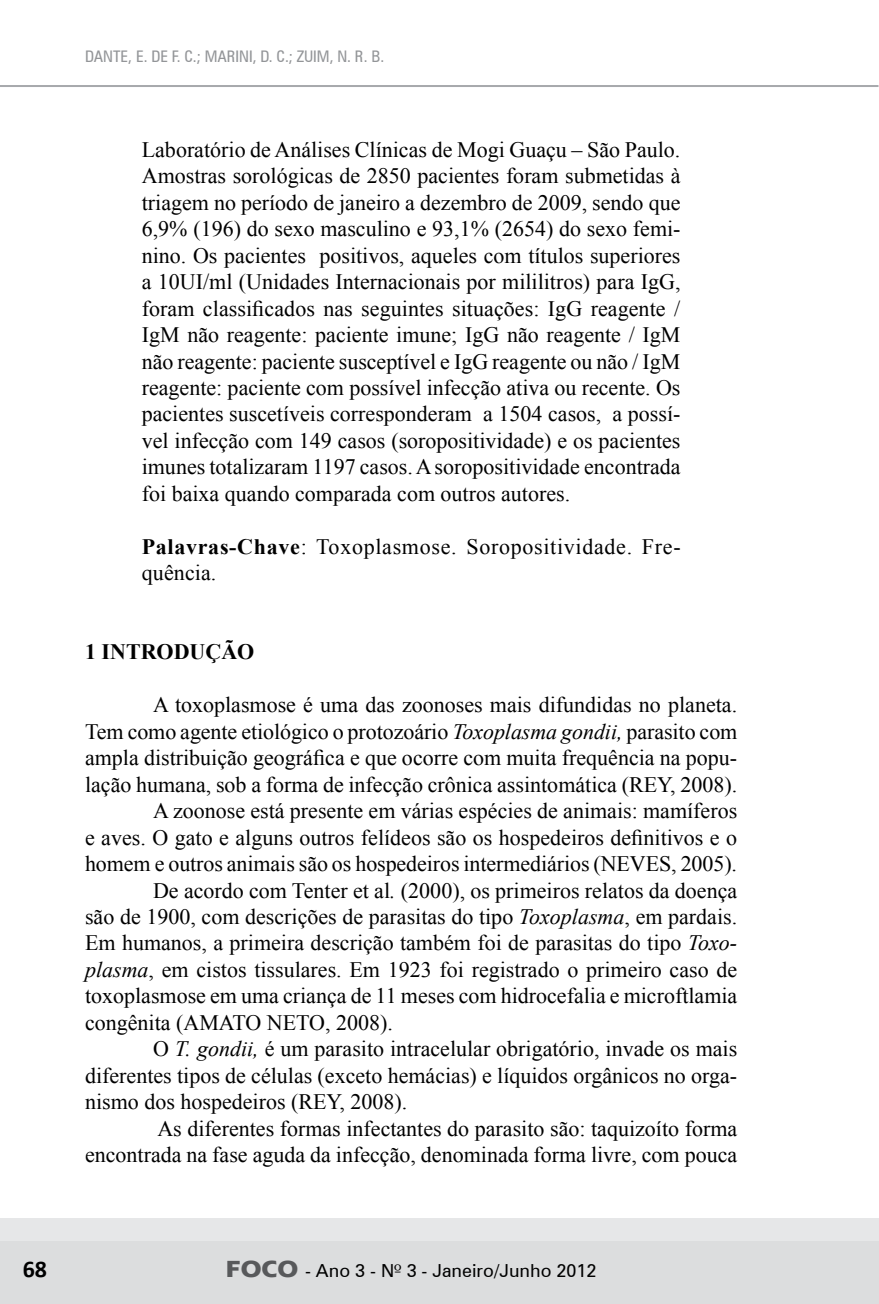
<style>
.page{position:relative;width:879px;height:1304px;background:#fff}
.page>*{position:absolute;margin:0;border:0;box-sizing:border-box;transform-origin:0 0}
.t1{font:700 24px "Calibri";color:#000}
.t2{font:22px/26.4px "Times New Roman";color:#000;text-align:justify}
.t3{font:22px/26.4px "Times New Roman";letter-spacing:.03em;color:#000}
.t4{font:700 22px "Times New Roman";color:#000}
.t5{font:18px "Zurich BT";color:#000}
.t6{font:condensed 16px "Zurich BT";color:#939598}
.s1{font-weight:700}
.s2{font-style:italic}
.s3{font-family:"Erie";font-weight:700;font-size:24px;color:#58595b}
.s4{font-family:"Zapf Humanist 601 BT"}
</style>
<div class="page">
<div style="left:0;top:1218px;width:878px;height:27px;background:#e6e7e8"></div>
<div style="left:0;top:1242px;width:879px;height:62px;background:#dcddde"></div>
<hr style="left:0;top:85px;width:878px;height:2px;background:#a7a9ac">
<p class="t6" style="left:85px;top:47px;width:301px">DANTE, E. de F. C.; MARINI, D. C.; ZUIM, N. R. B.</p>
<p class="t2" style="left:142px;top:136px;width:540px">Laboratório de Análises Clínicas de Mogi Guaçu – São Paulo.<br>Amostras sorológicas de 2850 pacientes foram submetidas à triagem no período de janeiro a dezembro de 2009, sendo que 6,9% (196) do sexo masculino e 93,1% (2654) do sexo femi&shy;nino. Os pacientes positivos, aqueles com títulos superiores a 10UI/ml (Unidades Internacionais por mililitros) para IgG, foram classificados nas seguintes situações: IgG reagente / IgM não reagente: paciente imune; IgG não reagente / IgM não reagente: paciente susceptível e IgG reagente ou não / IgM reagente: paciente com possível infecção ativa ou recente. Os pacientes suscetíveis corresponderam a 1504 casos, a possí&shy;vel infecção com 149 casos (soropositividade) e os pacientes imunes totalizaram 1197 casos. A soropositividade encontrada foi baixa quando comparada com outros autores.</p>
<p class="t3" style="left:142px;top:533px;width:540px"><span class="s1">Palavras-Chave</span>: Toxoplasmose. Soropositividade. Fre&shy;quência.</p>
<p class="t4" style="left:85px;top:637px;width:171px">1 INTRODUÇÃO</p>
<p class="t2" style="left:153px;top:691px;width:585px">A toxoplasmose é uma das zoonoses mais difundidas no planeta.</p>
<p class="t2" style="left:85px;top:718px;width:654px">Tem como agente etiológico o protozoário <span class="s2">Toxoplasma gondii,</span> parasito com</p>
<p class="t2" style="left:85px;top:744px;width:653px">ampla distribuição geográfica e que ocorre com muita frequência na popu-</p>
<p class="t2" style="left:85px;top:771px;width:653px">lação humana, sob a forma de infecção crônica assintomática (REY, 2008).</p>
<p class="t2" style="left:153px;top:797px;width:585px">A zoonose está presente em várias espécies de animais: mamíferos</p>
<p class="t2" style="left:85px;top:824px;width:653px">e aves. O gato e alguns outros felídeos são os hospedeiros definitivos e o</p>
<p class="t2" style="left:85px;top:850px;width:653px">homem e outros animais são os hospedeiros intermediários (NEVES, 2005).</p>
<p class="t2" style="left:153px;top:877px;width:585px">De acordo com Tenter et al<span class="s2">.</span> (2000), os primeiros relatos da doença</p>
<p class="t2" style="left:85px;top:903px;width:654px">são de 1900, com descrições de parasitas do tipo <span class="s2">Toxoplasma</span>, em pardais.</p>
<p class="t2" style="left:85px;top:929px;width:653px">Em humanos, a primeira descrição também foi de parasitas do tipo <span class="s2">Toxo-</span></p>
<p class="t2" style="left:85px;top:956px;width:653px"><span class="s2">plasma</span>, em cistos tissulares. Em 1923 foi registrado o primeiro caso de</p>
<p class="t2" style="left:85px;top:982px;width:654px">toxoplasmose em uma criança de 11 meses com hidrocefalia e microftlamia</p>
<p class="t2" style="left:85px;top:1009px;width:309px">congênita (AMATO NETO, 2008).</p>
<p class="t2" style="left:153px;top:1035px;width:586px">O <span class="s2">T. gondii,</span> é um parasito intracelular obrigatório, invade os mais</p>
<p class="t2" style="left:85px;top:1062px;width:653px">diferentes tipos de células (exceto hemácias) e líquidos orgânicos no orga-</p>
<p class="t2" style="left:85px;top:1088px;width:324px">nismo dos hospedeiros (REY, 2008).</p>
<p class="t2" style="left:157px;top:1115px;width:581px">As diferentes formas infectantes do parasito são: taquizoíto forma</p>
<p class="t2" style="left:85px;top:1141px;width:653px">encontrada na fase aguda da infecção, denominada forma livre, com pouca</p>
<p class="t1" style="left:23px;top:1253px;width:26px">68</p>
<p class="t5" style="left:226px;top:1260px;width:372px"><span class="s3">FOCO</span> - Ano 3 - N<span class="s4">º</span> 3 - Janeiro/Junho 2012</p>
</div>
